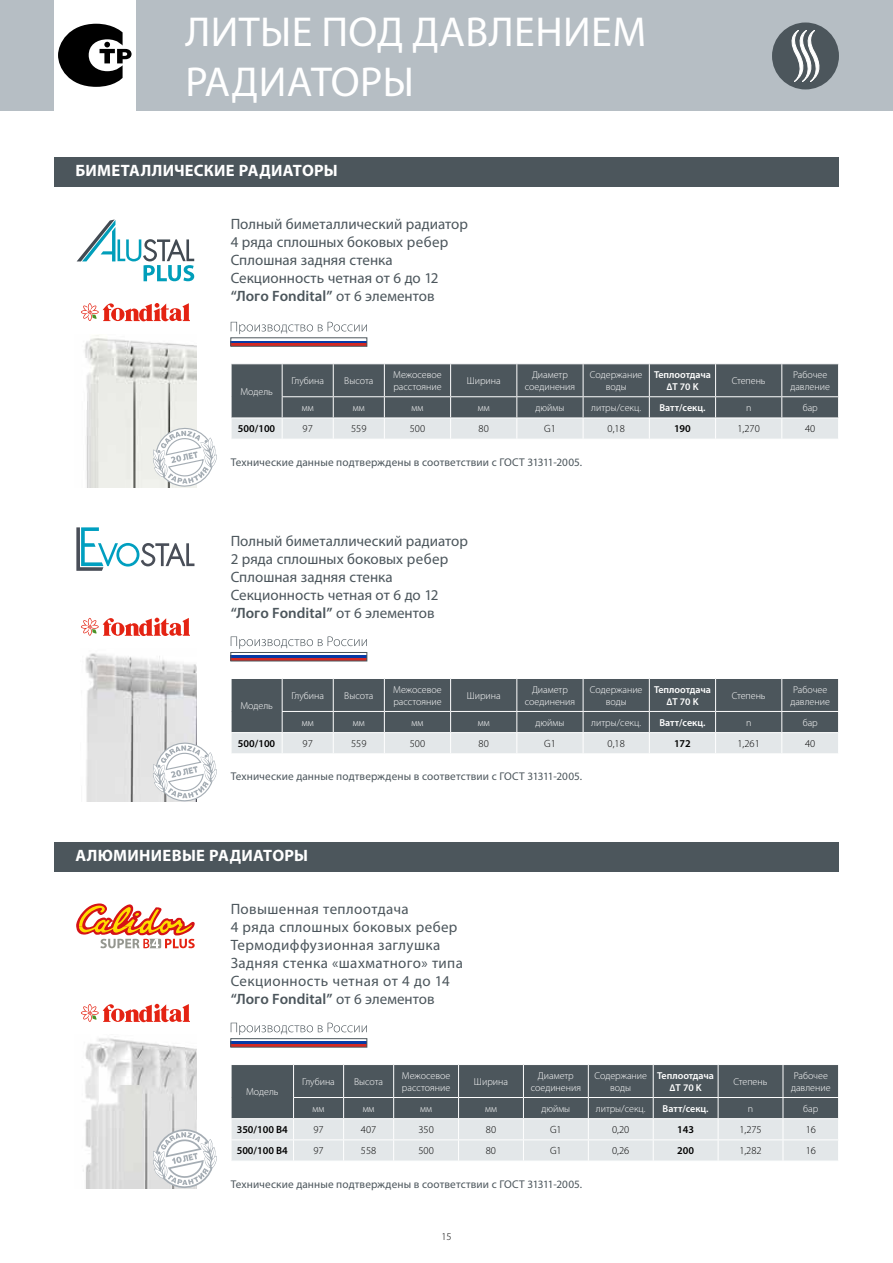
<style>
.page{position:relative;width:893px;height:1263px;background:#fff}
.page>*{position:absolute;margin:0;border:0;box-sizing:border-box;transform-origin:0 0}
.t1{font:42px/50.4px "Myriad Pro";letter-spacing:.01em;color:#fff}
.t2{font:700 16.5px "Myriad Pro";letter-spacing:.02em;color:#fff}
.t3{font:15px/18px "Myriad Pro";letter-spacing:.005em;color:#4c565c}
.t4{font:15px/18px "Myriad Pro";letter-spacing:.025em;color:#4c565c}
.t5{font:11.25px "Myriad Pro";letter-spacing:.01em;color:#4c565c}
.t6{font:300 10.5px "Myriad Pro";color:#000}
.t7{font:600 10.5px "Myriad Pro";color:#000}
.t8{font:300 10.05px/12px "Myriad Pro";color:#fff}
.t9{font:600 10.05px/12px "Myriad Pro";color:#fff;text-align:center}
.s1{font-weight:600}
</style>
<div class="page">
<div style="left:0;top:0;width:893px;height:111px;background:#b6bec4"></div>
<div style="left:772px;top:23px;width:67px;height:66px;background:#4c565c;border-radius:50%"></div>
<svg style="left:791px;top:30px;width:29px;height:52px"></svg>
<img style="left:85px;top:1036px;width:111px;height:152px">
<svg style="left:76px;top:903px;width:119px;height:45px"></svg>
<svg style="left:231px;top:1064px;width:608px;height:97px;background:#959b9f"></svg>
<svg style="left:81px;top:1004px;width:109px;height:18px"></svg>
<svg style="left:152px;top:1129px;width:65px;height:60px"></svg>
<svg style="left:231px;top:1023px;width:136px;height:12px"></svg>
<hr style="left:231px;top:1041px;width:136px;height:3px;background:#073aa5">
<hr style="left:231px;top:1044px;width:136px;height:3px;background:#d42923">
<div style="left:231px;top:1038px;width:136px;height:9px;border:1px solid #4c565c"></div>
<svg style="left:231px;top:364px;width:608px;height:75px;background:#7d8489"></svg>
<img style="left:84px;top:335px;width:112px;height:152px">
<svg style="left:77px;top:219px;width:117px;height:62px"></svg>
<svg style="left:152px;top:427px;width:65px;height:61px"></svg>
<svg style="left:81px;top:303px;width:109px;height:18px"></svg>
<svg style="left:231px;top:322px;width:136px;height:12px"></svg>
<hr style="left:231px;top:341px;width:136px;height:2px;background:#073aa5">
<hr style="left:231px;top:343px;width:136px;height:3px;background:#d42923">
<div style="left:54px;top:0;width:82px;height:111px;background:#fff"></div>
<svg style="left:58px;top:24px;width:74px;height:63px"></svg>
<svg style="left:231px;top:678px;width:608px;height:75px;background:#7d8589"></svg>
<img style="left:85px;top:653px;width:111px;height:149px">
<svg style="left:76px;top:527px;width:118px;height:44px"></svg>
<svg style="left:152px;top:742px;width:65px;height:60px"></svg>
<svg style="left:81px;top:618px;width:109px;height:18px"></svg>
<svg style="left:231px;top:636px;width:136px;height:13px"></svg>
<hr style="left:231px;top:655px;width:136px;height:3px;background:#073aa5">
<hr style="left:231px;top:658px;width:136px;height:3px;background:#d42923">
<div style="left:231px;top:652px;width:136px;height:9px;border:1px solid #4c565c"></div>
<div style="left:54px;top:157px;width:785px;height:30px;background:#4c565c"></div>
<div style="left:54px;top:842px;width:785px;height:30px;background:#4c565c"></div>
<h1 class="t1" style="left:185px;top:6px;width:462px">ЛИТЫЕ ПОД ДАВЛЕНИЕМ<br>РАДИАТОРЫ</h1>
<h2 class="t2" style="left:75px;top:160px;width:264px">БИМЕТАЛЛИЧЕСКИЕ РАДИАТОРЫ</h2>
<h3 class="t3" style="left:231px;top:215px;width:239px">Полный биметаллический радиатор<br>4 ряда сплошных боковых ребер<br>Сплошная задняя стенка<br>Секционность четная от 6 до 12 <span class="s1">“Лого Fondital”</span> от 6 элементов</h3>
<p class="t8" style="left:240px;top:385px;width:34px">Модель</p>
<p class="t8" style="left:291px;top:375px;width:34px">Глубина</p>
<p class="t8" style="left:344px;top:375px;width:31px">Высота</p>
<p class="t8" style="left:393px;top:369px;width:50px">Межосевое расстояние</p>
<p class="t8" style="left:467px;top:375px;width:36px">Ширина</p>
<p class="t8" style="left:525px;top:369px;width:52px;text-align:center">Диаметр соединения</p>
<p class="t8" style="left:590px;top:369px;width:54px;text-align:center">Содержание воды</p>
<p class="t9" style="left:654px;top:368px;width:58px">Теплоотдача ∆T 70 K</p>
<p class="t8" style="left:732px;top:375px;width:35px">Степень</p>
<p class="t8" style="left:790px;top:369px;width:41px">Рабочее давление</p>
<p class="t8" style="left:302px;top:402px;width:13px">мм</p>
<p class="t8" style="left:353px;top:402px;width:13px">мм</p>
<p class="t8" style="left:412px;top:402px;width:13px">мм</p>
<p class="t8" style="left:478px;top:402px;width:13px">мм</p>
<p class="t8" style="left:535px;top:402px;width:30px">дюймы</p>
<p class="t8" style="left:591px;top:402px;width:51px">литры/секц.</p>
<p class="t9" style="left:659px;top:401px;width:48px">Ватт/секц.</p>
<p class="t8" style="left:746px;top:402px;width:7px">n</p>
<p class="t8" style="left:803px;top:402px;width:17px">бар</p>
<p class="t7" style="left:238px;top:422px;width:39px">500/100</p>
<p class="t6" style="left:303px;top:423px;width:12px">97</p>
<p class="t6" style="left:351px;top:423px;width:17px">559</p>
<p class="t6" style="left:410px;top:423px;width:17px">500</p>
<p class="t6" style="left:479px;top:423px;width:12px">80</p>
<p class="t6" style="left:544px;top:423px;width:13px">G1</p>
<p class="t6" style="left:608px;top:423px;width:19px">0,18</p>
<p class="t7" style="left:674px;top:422px;width:18px">190</p>
<p class="t6" style="left:737px;top:423px;width:24px">1,270</p>
<p class="t6" style="left:805px;top:423px;width:12px">40</p>
<p class="t5" style="left:231px;top:455px;width:353px">Технические данные подтверждены в соответствии с ГОСТ 31311-2005.</p>
<h3 class="t3" style="left:231px;top:532px;width:239px">Полный биметаллический радиатор<br>2 ряда сплошных боковых ребер<br>Сплошная задняя стенка<br>Секционность четная от 6 до 12 <span class="s1">“Лого Fondital”</span> от 6 элементов</h3>
<p class="t8" style="left:240px;top:700px;width:34px">Модель</p>
<p class="t8" style="left:291px;top:689px;width:34px">Глубина</p>
<p class="t8" style="left:344px;top:689px;width:31px">Высота</p>
<p class="t8" style="left:393px;top:683px;width:50px">Межосевое расстояние</p>
<p class="t8" style="left:467px;top:689px;width:36px">Ширина</p>
<p class="t8" style="left:525px;top:683px;width:52px;text-align:center">Диаметр соединения</p>
<p class="t8" style="left:590px;top:683px;width:54px;text-align:center">Содержание воды</p>
<p class="t9" style="left:654px;top:683px;width:58px">Теплоотдача ∆T 70 K</p>
<p class="t8" style="left:732px;top:689px;width:35px">Степень</p>
<p class="t8" style="left:790px;top:683px;width:41px">Рабочее давление</p>
<p class="t8" style="left:302px;top:717px;width:13px">мм</p>
<p class="t8" style="left:353px;top:717px;width:13px">мм</p>
<p class="t8" style="left:412px;top:717px;width:13px">мм</p>
<p class="t8" style="left:478px;top:717px;width:13px">мм</p>
<p class="t8" style="left:535px;top:717px;width:30px">дюймы</p>
<p class="t8" style="left:591px;top:717px;width:51px">литры/секц.</p>
<p class="t9" style="left:659px;top:716px;width:48px">Ватт/секц.</p>
<p class="t8" style="left:746px;top:717px;width:7px">n</p>
<p class="t8" style="left:803px;top:717px;width:17px">бар</p>
<p class="t7" style="left:238px;top:737px;width:39px">500/100</p>
<p class="t6" style="left:303px;top:738px;width:12px">97</p>
<p class="t6" style="left:351px;top:738px;width:17px">559</p>
<p class="t6" style="left:410px;top:738px;width:17px">500</p>
<p class="t6" style="left:479px;top:738px;width:12px">80</p>
<p class="t6" style="left:544px;top:738px;width:13px">G1</p>
<p class="t6" style="left:608px;top:738px;width:19px">0,18</p>
<p class="t7" style="left:674px;top:737px;width:18px">172</p>
<p class="t6" style="left:737px;top:738px;width:24px">1,261</p>
<p class="t6" style="left:805px;top:738px;width:12px">40</p>
<p class="t5" style="left:231px;top:770px;width:353px">Технические данные подтверждены в соответствии с ГОСТ 31311-2005.</p>
<h2 class="t2" style="left:75px;top:844px;width:234px">АЛЮМИНИЕВЫЕ РАДИАТОРЫ</h2>
<h3 class="t4" style="left:231px;top:900px;width:234px">Повышенная теплоотдача<br>4 ряда сплошных боковых ребер<br>Термодиффузионная заглушка<br>Задняя стенка «шахматного» типа<br>Секционность четная от 4 до 14 <span class="s1">“Лого Fondital”</span> от 6 элементов</h3>
<p class="t8" style="left:246px;top:1086px;width:34px">Модель</p>
<p class="t8" style="left:302px;top:1075px;width:34px">Глубина</p>
<p class="t8" style="left:354px;top:1075px;width:31px">Высота</p>
<p class="t8" style="left:402px;top:1069px;width:50px">Межосевое расстояние</p>
<p class="t8" style="left:474px;top:1075px;width:36px">Ширина</p>
<p class="t8" style="left:531px;top:1069px;width:52px;text-align:center">Диаметр соединения</p>
<p class="t8" style="left:594px;top:1069px;width:54px;text-align:center">Содержание воды</p>
<p class="t9" style="left:657px;top:1069px;width:58px">Теплоотдача ∆T 70 K</p>
<p class="t8" style="left:734px;top:1075px;width:35px">Степень</p>
<p class="t8" style="left:791px;top:1069px;width:41px">Рабочее давление</p>
<p class="t8" style="left:313px;top:1103px;width:13px">мм</p>
<p class="t8" style="left:363px;top:1103px;width:13px">мм</p>
<p class="t8" style="left:420px;top:1103px;width:13px">мм</p>
<p class="t8" style="left:485px;top:1103px;width:13px">мм</p>
<p class="t8" style="left:541px;top:1103px;width:30px">дюймы</p>
<p class="t8" style="left:596px;top:1103px;width:51px">литры/секц.</p>
<p class="t9" style="left:663px;top:1102px;width:48px">Ватт/секц.</p>
<p class="t8" style="left:748px;top:1103px;width:7px">n</p>
<p class="t8" style="left:803px;top:1103px;width:17px">бар</p>
<p class="t7" style="left:237px;top:1123px;width:53px">350/100 B4</p>
<p class="t6" style="left:313px;top:1124px;width:12px">97</p>
<p class="t6" style="left:361px;top:1124px;width:17px">407</p>
<p class="t6" style="left:418px;top:1124px;width:17px">350</p>
<p class="t6" style="left:486px;top:1124px;width:12px">80</p>
<p class="t6" style="left:550px;top:1124px;width:13px">G1</p>
<p class="t6" style="left:612px;top:1124px;width:19px">0,20</p>
<p class="t7" style="left:677px;top:1123px;width:18px">143</p>
<p class="t6" style="left:739px;top:1124px;width:24px">1,275</p>
<p class="t6" style="left:806px;top:1124px;width:12px">16</p>
<p class="t7" style="left:237px;top:1144px;width:53px">500/100 B4</p>
<p class="t6" style="left:313px;top:1145px;width:12px">97</p>
<p class="t6" style="left:361px;top:1145px;width:17px">558</p>
<p class="t6" style="left:418px;top:1145px;width:17px">500</p>
<p class="t6" style="left:486px;top:1145px;width:12px">80</p>
<p class="t6" style="left:550px;top:1145px;width:13px">G1</p>
<p class="t6" style="left:612px;top:1145px;width:19px">0,26</p>
<p class="t7" style="left:677px;top:1144px;width:18px">200</p>
<p class="t6" style="left:739px;top:1145px;width:24px">1,282</p>
<p class="t6" style="left:806px;top:1145px;width:12px">16</p>
<p class="t5" style="left:231px;top:1177px;width:353px">Технические данные подтверждены в соответствии с ГОСТ 31311-2005.</p>
<p class="t6" style="left:441px;top:1231px;width:12px">15</p>
</div>
